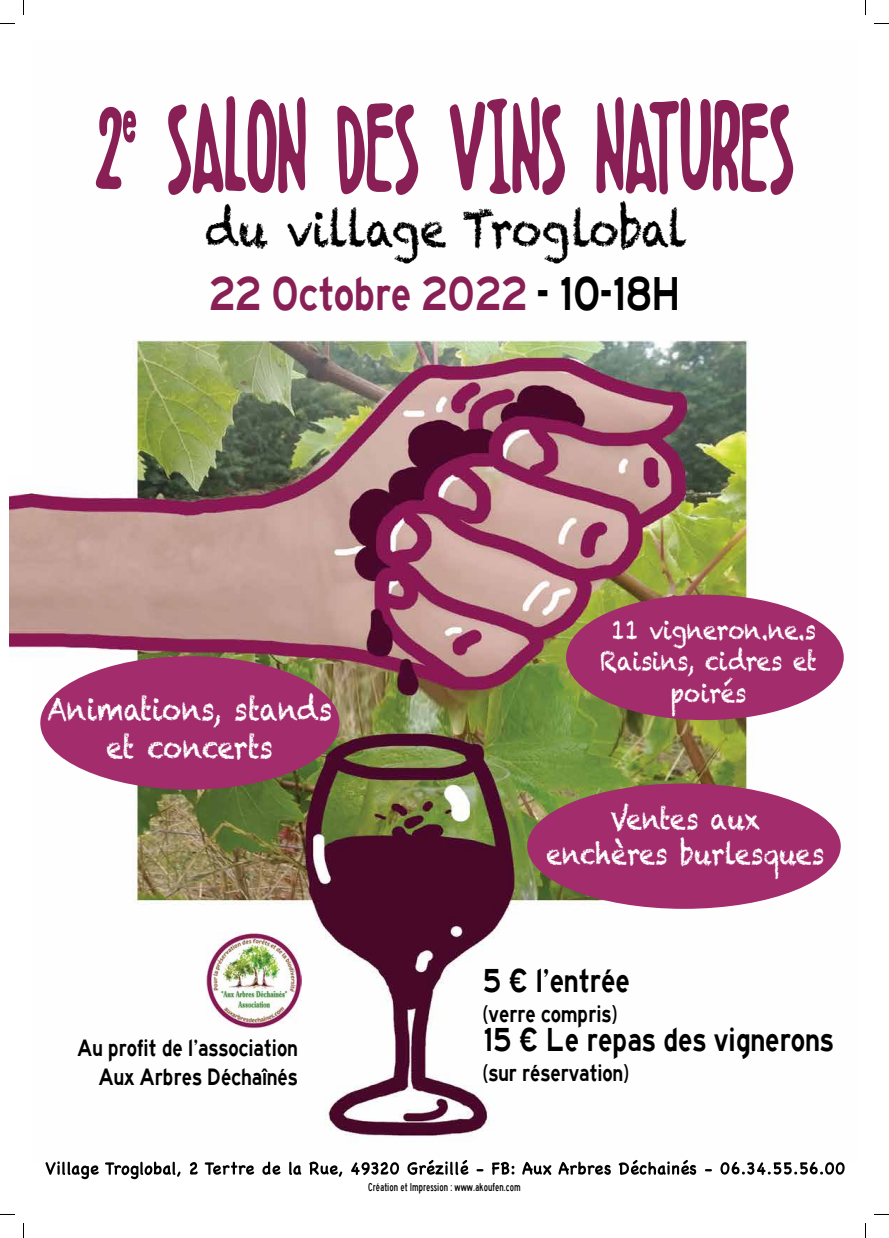
<style>
.page{position:relative;width:889px;height:1238px;background:#fff}
.page>*{position:absolute;margin:0;border:0;box-sizing:border-box;transform-origin:0 0}
.t1{font:147px "Boldenstein";letter-spacing:-.01em;color:#882056;scale:.85 1}
.t2{font:49px/64.7px "Chalkduster";letter-spacing:-.025em;color:#000;scale:.85 1}
.t3{font:34.3px "Highway Gothic Wide";color:#000;scale:.85 1}
.t4{font:31.4px/37.6px "Chalkduster";letter-spacing:-.01em;color:#fff;text-align:center;scale:.85 1}
.t5{font:29.4px/35.3px "Chalkduster";letter-spacing:-.01em;color:#fff;text-align:center;scale:.85 1}
.t6{font:26.5px/31.8px "Chalkduster";letter-spacing:-.01em;color:#fff;text-align:center;scale:.85 1}
.t7{font:24.5px/29.4px "Highway Gothic Wide";color:#000;text-align:right;scale:.85 1}
.t8{font:11.8px "Highway Gothic Narrow";color:#000;scale:.85 1}
.s1{font-family:"Highway Gothic Wide";color:#881f55}
.s2{font-family:"Highway Gothic Wide"}
</style>
<div class="page">
<img style="left:32px;top:340px;width:812px;height:797px">
<img style="left:207px;top:933px;width:95px;height:95px">
<div style="left:40px;top:656px;width:299px;height:133px;background:#a32c6d;border-radius:50%"></div>
<div style="left:527px;top:783px;width:314px;height:126px;background:#a32c6d;border-radius:50%"></div>
<div style="left:566px;top:594px;width:278px;height:126px;background:#a32c6d;border-radius:50%"></div>
<svg style="left:45px;top:1161px;width:54px;height:18px"></svg>
<svg style="left:105px;top:1161px;width:75px;height:18px"></svg>
<svg style="left:190px;top:1162px;width:8px;height:12px"></svg>
<svg style="left:205px;top:1161px;width:49px;height:13px"></svg>
<svg style="left:262px;top:1161px;width:18px;height:13px"></svg>
<svg style="left:289px;top:1161px;width:12px;height:14px"></svg>
<svg style="left:309px;top:1161px;width:33px;height:15px"></svg>
<svg style="left:351px;top:1162px;width:48px;height:13px"></svg>
<svg style="left:407px;top:1160px;width:61px;height:15px"></svg>
<svg style="left:476px;top:1169px;width:7px;height:2px"></svg>
<svg style="left:492px;top:1161px;width:22px;height:13px"></svg>
<svg style="left:522px;top:1161px;width:29px;height:14px"></svg>
<svg style="left:558px;top:1161px;width:53px;height:13px"></svg>
<svg style="left:619px;top:1160px;width:77px;height:14px"></svg>
<svg style="left:705px;top:1169px;width:7px;height:2px"></svg>
<svg style="left:720px;top:1161px;width:125px;height:14px"></svg>
<img style="left:9px;top:487px;width:23px;height:167px">
<svg style="left:0;top:23px;width:15px;height:1px"></svg>
<svg style="left:874px;top:23px;width:15px;height:1px"></svg>
<svg style="left:0;top:1214px;width:15px;height:1px"></svg>
<svg style="left:874px;top:1214px;width:15px;height:1px"></svg>
<svg style="left:23px;top:0;width:1px;height:15px"></svg>
<svg style="left:23px;top:1223px;width:1px;height:15px"></svg>
<svg style="left:865px;top:0;width:1px;height:15px"></svg>
<svg style="left:865px;top:1223px;width:1px;height:15px"></svg>
<p class="t1" style="left:94px;top:77px;width:825px">2<sup>e</sup> SALON DES VINS NATURES</p>
<p class="t2" style="left:205px;top:196px;width:569px">du village Troglobal<br><span class="s1">22 Octobre 2022</span> <span class="s2">- 10-18H</span></p>
<p class="t4" style="left:48px;top:690px;width:336px">Animations, stands et concerts</p>
<p class="t7" style="left:77px;top:1033px;width:261px">Au profit de l’association<br>Aux Arbres Déchaînés</p>
<p class="t6" style="left:600px;top:613px;width:257px">11 vigneron.ne.s<br>Raisins, cidres et poirés</p>
<p class="t5" style="left:546px;top:801px;width:328px">Ventes aux enchères burlesques</p>
<p class="t3" style="left:483px;top:962px;width:175px">5 € l’entrée</p>
<p class="t7" style="left:483px;top:999px;width:160px">(verre compris)</p>
<p class="t3" style="left:483px;top:1021px;width:414px">15 € Le repas des vignerons</p>
<p class="t7" style="left:483px;top:1058px;width:174px">(sur réservation)</p>
<p class="t8" style="left:368px;top:1181px;width:181px">Création et Impression : www.akoufen.com</p>
</div>
